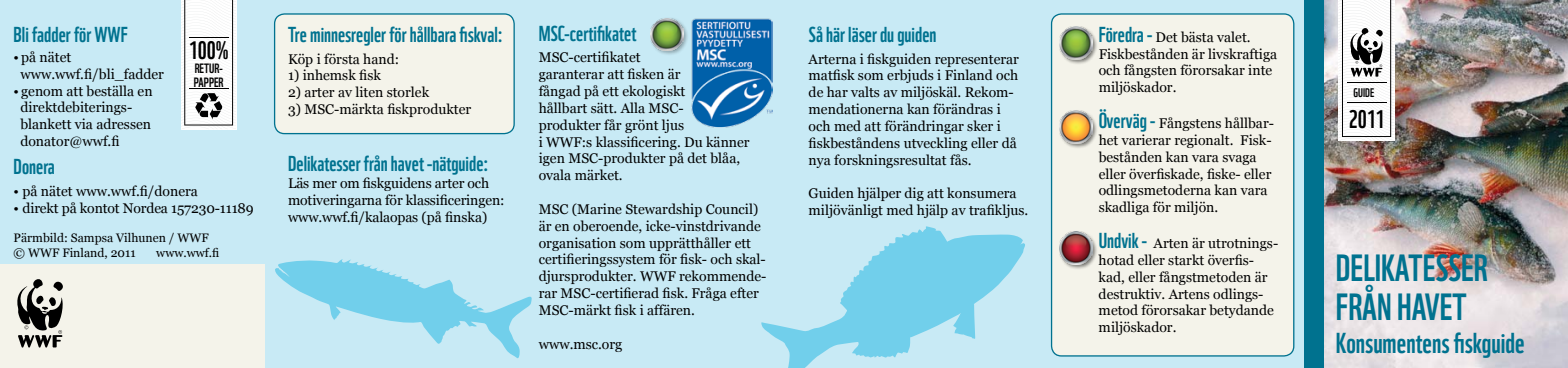
<style>
.page{position:relative;width:1568px;height:368px;background:#fff}
.page>*{position:absolute;margin:0;border:0;box-sizing:border-box;transform-origin:0 0}
.t1{font:36.75px/38.1px "WWF";color:#00728f}
.t2{font:28px "WWF";color:#00728f}
.t3{font:24.68px "WWF";color:#000}
.t4{font:24.5px "WWF";color:#000}
.t5{font:21px "WWF";color:#00728f}
.t6{font:14px/16.8px "Georgia";color:#000}
.t7{font:13.12px/14px "WWF";color:#000}
.t8{font:12.25px/14.7px "Georgia";color:#000}
.t9{font:12.08px "WWF";color:#000}
.s1{font-family:"WWF";font-size:21px;color:#00728f}
</style>
<div class="page">
<div style="left:0;top:0;width:533px;height:367px;background:#f4f3ea"></div>
<img style="left:1323px;top:0;width:245px;height:367px">
<div style="left:265px;top:0;width:1055px;height:367px;background:#c8eaf5"></div>
<div style="left:0;top:0;width:268px;height:263px;background:#c8eaf5"></div>
<div style="left:1051px;top:14px;width:242px;height:341px;background:#f4f3ea;border-radius:10px"></div>
<div style="left:1051px;top:13px;width:243px;height:343px;border:1px solid #00728f;border-radius:10px"></div>
<div style="left:275px;top:14px;width:239px;height:119px;background:#f4f3ea;border-radius:10px"></div>
<div style="left:274px;top:13px;width:241px;height:121px;border:1px solid #00728f;border-radius:10px"></div>
<svg style="left:761px;top:226px;width:264px;height:141px"></svg>
<div style="left:1303px;top:0;width:20px;height:367px;background:#00728f"></div>
<div style="left:1058px;top:109px;width:39px;height:39px;background:#000;opacity:.5"></div>
<img style="left:1059px;top:111px;width:33px;height:32px">
<div style="left:1058px;top:230px;width:39px;height:39px;background:#000;opacity:.5"></div>
<img style="left:1059px;top:231px;width:33px;height:32px">
<div style="left:1058px;top:25px;width:39px;height:39px;background:#000;opacity:.5"></div>
<img style="left:1059px;top:27px;width:33px;height:32px">
<img style="left:691px;top:18px;width:81px;height:109px">
<svg style="left:17px;top:279px;width:46px;height:68px"></svg>
<svg style="left:181px;top:0;width:55px;height:129px;background:#e4e4e4"></svg>
<hr style="left:189px;top:88px;width:39px;height:1px;background:#000">
<div style="left:650px;top:17px;width:39px;height:39px;background:#000;opacity:.3"></div>
<img style="left:651px;top:18px;width:32px;height:32px">
<svg style="left:275px;top:259px;width:257px;height:100px"></svg>
<svg style="left:1338px;top:0;width:56px;height:140px"></svg>
<h3 class="t5" style="left:14px;top:18px;width:116px">Bli fadder för WWF</h3>
<p class="t6" style="left:20px;top:49px;width:145px;text-indent:-7px">• på nätet www.wwf.fi/bli_fadder</p>
<p class="t6" style="left:20px;top:82px;width:134px;text-indent:-7px">• genom att beställa en direktdebiterings&shy;blankett via adressen donator@wwf.fi</p>
<h3 class="t5" style="left:14px;top:150px;width:43px">Donera</h3>
<p class="t6" style="left:14px;top:183px;width:186px">• på nätet www.wwf.fi/donera</p>
<p class="t6" style="left:14px;top:199px;width:242px">• direkt på kontot Nordea 157230-11189</p>
<p class="t8" style="left:14px;top:230px;width:197px">Pärmbild: Sampsa Vilhunen / WWF © WWF Finland, 2011</p>
<h3 class="t4" style="left:189px;top:31px;width:41px">100%</h3>
<p class="t7" style="left:194px;top:60px;width:31px">RETUR-<br>PAPPER</p>
<p class="t8" style="left:156px;top:245px;width:64px">www.wwf.fi</p>
<h3 class="t5" style="left:288px;top:18px;width:216px">Tre minnesregler för hållbara fiskval:</h3>
<p class="t6" style="left:288px;top:50px;width:113px">Köp i första hand:</p>
<p class="t6" style="left:288px;top:67px;width:94px">1) inhemsk fisk</p>
<p class="t6" style="left:288px;top:84px;width:143px">2) arter av liten storlek</p>
<p class="t6" style="left:288px;top:101px;width:185px">3) MSC-märkta fiskprodukter</p>
<h3 class="t5" style="left:288px;top:147px;width:202px">Delikatesser från havet -nätguide:</h3>
<p class="t6" style="left:288px;top:174px;width:218px">Läs mer om fiskguidens arter och motiveringarna för klassificeringen: www.wwf.fi/kalaopas (på finska)</p>
<h3 class="t5" style="left:539px;top:16px;width:99px">MSC-certifikatet</h3>
<p class="t6" style="left:539px;top:49px;width:212px">MSC-certifikatet<br>garanterar att fisken är<br>fångad på ett ekologiskt<br>hållbart sätt. Alla MSC-<br>produkter får grönt ljus<br>i WWF:s klassificering. Du känner igen MSC-produkter på det blåa, ovala märket.</p>
<p class="t6" style="left:539px;top:200px;width:229px">MSC (Marine Stewardship Council) är en oberoende, icke-vinstdrivande organisation som upprätthåller ett certifieringssystem för fisk- och skal&shy;djursprodukter. WWF rekommende&shy;rar MSC-certifierad fisk. Fråga efter MSC-märkt fisk i affären.</p>
<p class="t6" style="left:539px;top:335px;width:85px">www.msc.org</p>
<h3 class="t5" style="left:808px;top:18px;width:129px">Så här läser du guiden</h3>
<p class="t6" style="left:808px;top:50px;width:212px">Arterna i fiskguiden representerar matfisk som erbjuds i Finland och de har valts av miljöskäl. Rekom&shy;mendationerna kan förändras i och med att förändringar sker i fiskbeståndens utveckling eller då nya forskningsresultat fås.</p>
<p class="t6" style="left:808px;top:185px;width:221px">Guiden hjälper dig att konsumera miljövänligt med hjälp av trafikljus.</p>
<p class="t6" style="left:1098px;top:29px;width:180px"><span class="s1">Föredra -</span> Det bästa valet.<br>Fiskbestånden är livskraftiga och fångsten förorsakar inte miljöskador.</p>
<p class="t6" style="left:1098px;top:115px;width:177px"><span class="s1">Överväg -</span> Fångstens hållbar&shy;het varierar regionalt. Fisk&shy;bestånden kan vara svaga eller överfiskade, fiske- eller odlingsmetoderna kan vara skadliga för miljön.</p>
<p class="t6" style="left:1098px;top:235px;width:181px"><span class="s1">Undvik -</span> Arten är utrotnings&shy;hotad eller starkt överfis&shy;kad, eller fångstmetoden är destruktiv. Artens odlings&shy;metod förorsakar betydande miljöskador.</p>
<p class="t9" style="left:1353px;top:83px;width:22px">GUIDE</p>
<h3 class="t3" style="left:1348px;top:100px;width:37px">2011</h3>
<h1 class="t1" style="left:1336px;top:245px;width:153px">DELIKATESSER<br>FRÅN HAVET</h1>
<h2 class="t2" style="left:1336px;top:320px;width:190px">Konsumentens fiskguide</h2>
</div>
